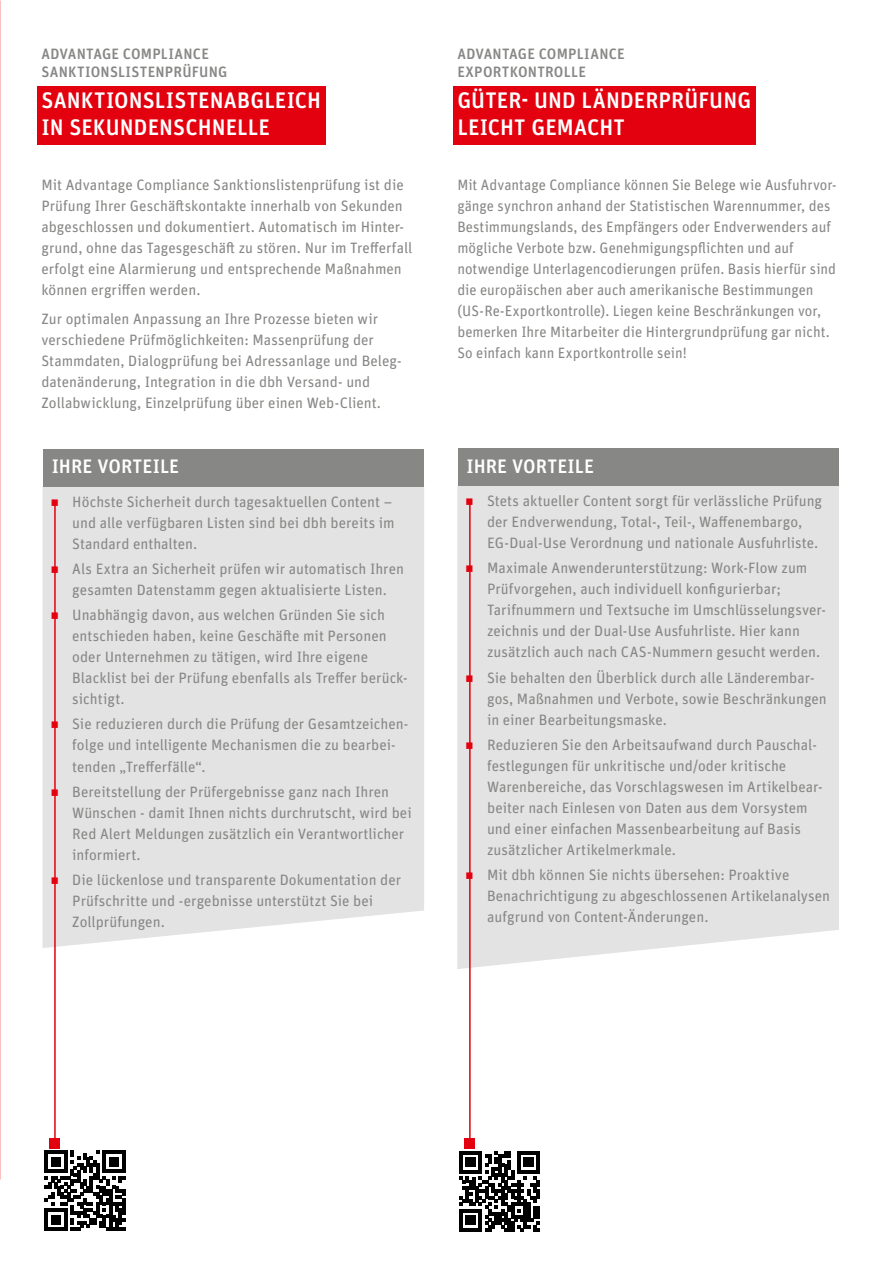
<style>
.page{position:relative;width:893px;height:1263px;background:#fff}
.page>*{position:absolute;margin:0;border:0;box-sizing:border-box;transform-origin:0 0}
.t1{font:500 22.5px/27px "Unit O Tdbh";letter-spacing:.005em;color:#fff}
.t2{font:500 19.5px "Unit O Tdbh";letter-spacing:.005em;color:#fff}
.t3{font:15px/21px "Unit O Tdbh";color:#878786}
.t4{font:500 15px/18px "Unit O Tdbh";letter-spacing:.015em;color:#878786}
.s1{color:#e3000f}
</style>
<div class="page">
<div style="left:453px;top:86px;width:302px;height:58px;background:#e3000f"></div>
<div style="left:43px;top:486px;width:381px;height:462px;background:#e3e3e3"></div>
<div style="left:43px;top:449px;width:381px;height:37px;background:#878786"></div>
<div style="left:50px;top:1138px;width:10px;height:10px;background:#e3000f"></div>
<hr style="left:54px;top:502px;width:2px;height:642px;background:#e3000f">
<div style="left:457px;top:486px;width:382px;height:483px;background:#e3e3e3"></div>
<div style="left:458px;top:449px;width:381px;height:37px;background:#878786"></div>
<div style="left:465px;top:1138px;width:10px;height:10px;background:#e3000f"></div>
<hr style="left:469px;top:501px;width:2px;height:644px;background:#e3000f">
<div style="left:37px;top:86px;width:288px;height:58px;background:#e3000f"></div>
<svg style="left:45px;top:1150px;width:80px;height:81px"></svg>
<svg style="left:459px;top:1151px;width:81px;height:80px"></svg>
<p class="t4" style="left:41px;top:44px;width:188px">ADVANTAGE COMPLIANCE<br>SANKTIONSLISTENPRÜFUNG</p>
<h1 class="t1" style="left:41px;top:87px;width:281px">SANKTIONSLISTENABGLEICH<br>IN SEKUNDENSCHNELLE</h1>
<p class="t3" style="left:41px;top:174px;width:372px">Mit Advantage Compliance Sanktionslistenprüfung ist die Prüfung Ihrer Geschäftskontakte innerhalb von Sekunden abgeschlossen und dokumentiert. Automatisch im Hinter&shy;grund, ohne das Tagesgeschäft zu stören. Nur im Trefferfall erfolgt eine Alarmierung und entsprechende Maßnahmen können ergriffen werden.</p>
<p class="t3" style="left:41px;top:308px;width:362px">Zur optimalen Anpassung an Ihre Prozesse bieten wir verschiedene Prüfmöglichkeiten: Massenprüfung der Stammdaten, Dialogprüfung bei Adressanlage und Beleg&shy;datenänderung, Integration in die dbh Versand- und Zollabwicklung, Einzelprüfung über einen Web-Client.</p>
<h2 class="t2" style="left:52px;top:453px;width:129px">IHRE VORTEILE</h2>
<p class="t3" style="left:72px;top:491px;width:324px;text-indent:-21px"><span class="s1">•</span> Höchste Sicherheit durch tagesaktuellen Content – und alle verfügbaren Listen sind bei dbh bereits im<br>Standard enthalten.</p>
<p class="t3" style="left:51px;top:558px;width:354px;text-align:center"><span class="s1">•</span> Als Extra an Sicherheit prüfen wir automatisch Ihren gesamten Datenstamm gegen aktualisierte Listen.</p>
<p class="t3" style="left:72px;top:604px;width:337px;text-indent:-21px"><span class="s1">•</span> Unabhängig davon, aus welchen Gründen Sie sich entschieden haben, keine Geschäfte mit Personen oder Unternehmen zu tätigen, wird Ihre eigene Blacklist bei der Prüfung ebenfalls als Treffer berück&shy;sichtigt.</p>
<p class="t3" style="left:72px;top:713px;width:338px;text-indent:-21px"><span class="s1">•</span> Sie reduzieren durch die Prüfung der Gesamtzeichen&shy;folge und intelligente Mechanismen die zu bearbei&shy;tenden „Trefferfälle“.</p>
<p class="t3" style="left:72px;top:781px;width:341px;text-indent:-21px"><span class="s1">•</span> Bereitstellung der Prüfergebnisse ganz nach Ihren Wünschen - damit Ihnen nichts durchrutscht, wird bei Red Alert Meldungen zusätzlich ein Verantwortlicher informiert.</p>
<p class="t3" style="left:72px;top:869px;width:330px;text-indent:-21px"><span class="s1">•</span> Die lückenlose und transparente Dokumentation der<br>Prüfschritte und -ergebnisse unterstützt Sie bei<br>Zollprüfungen.</p>
<p class="t4" style="left:457px;top:44px;width:169px">ADVANTAGE COMPLIANCE<br>EXPORTKONTROLLE</p>
<h1 class="t1" style="left:457px;top:87px;width:295px">GÜTER- UND LÄNDERPRÜFUNG<br>LEICHT GEMACHT</h1>
<p class="t3" style="left:457px;top:174px;width:381px">Mit Advantage Compliance können Sie Belege wie Ausfuhrvor&shy;gänge synchron anhand der Statistischen Warennummer, des Bestimmungslands, des Empfängers oder Endverwenders auf mögliche Verbote bzw. Genehmigungspflichten und auf notwendige Unterlagencodierungen prüfen. Basis hierfür sind die europäischen aber auch amerikanische Bestimmungen (US-Re-Exportkontrolle). Liegen keine Beschränkungen vor, bemerken Ihre Mitarbeiter die Hintergrundprüfung gar nicht.<br>So einfach kann Exportkontrolle sein!</p>
<h2 class="t2" style="left:466px;top:453px;width:129px">IHRE VORTEILE</h2>
<p class="t3" style="left:487px;top:490px;width:337px;text-indent:-21px"><span class="s1">•</span> Stets aktueller Content sorgt für verlässliche Prüfung der Endverwendung, Total-, Teil-, Waffenembargo,<br>EG-Dual-Use Verordnung und nationale Ausfuhrliste.</p>
<p class="t3" style="left:487px;top:557px;width:340px;text-indent:-21px"><span class="s1">•</span> Maximale Anwenderunterstützung: Work-Flow zum Prüfvorgehen, auch individuell konfigurierbar; Tarifnummern und Textsuche im Umschlüsselungsver&shy;zeichnis und der Dual-Use Ausfuhrliste. Hier kann zusätzlich auch nach CAS-Nummern gesucht werden.</p>
<p class="t3" style="left:487px;top:667px;width:341px;text-indent:-21px"><span class="s1">•</span> Sie behalten den Überblick durch alle Länderembar&shy;gos, Maßnahmen und Verbote, sowie Beschränkungen in einer Bearbeitungsmaske.</p>
<p class="t3" style="left:487px;top:734px;width:337px;text-indent:-21px"><span class="s1">•</span> Reduzieren Sie den Arbeitsaufwand durch Pauschal&shy;festlegungen für unkritische und/oder kritische Warenbereiche, das Vorschlagswesen im Artikelbear&shy;beiter nach Einlesen von Daten aus dem Vorsystem und einer einfachen Massenbearbeitung auf Basis zusätzlicher Artikelmerkmale.</p>
<p class="t3" style="left:487px;top:864px;width:344px;text-indent:-21px"><span class="s1">•</span> Mit dbh können Sie nichts übersehen: Proaktive<br>Benachrichtigung zu abgeschlossenen Artikelanalysen aufgrund von Content-Änderungen.</p>
</div>
